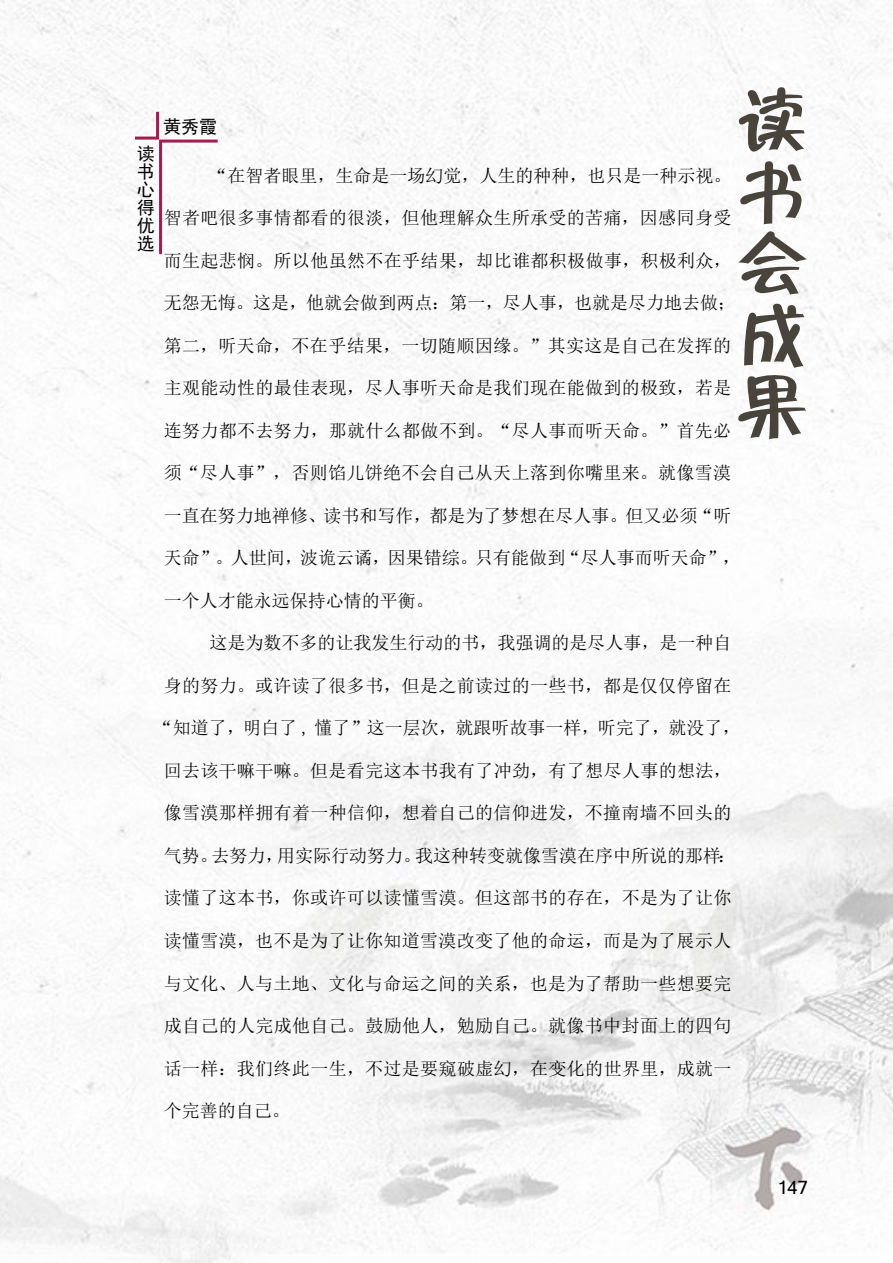
<style>
.page{position:relative;width:893px;height:1263px;background:#fff}
.page>*{position:absolute;margin:0;border:0;box-sizing:border-box;transform-origin:0 0}
.t1{font:72px/71.6px "FZZBHJW GB1 0";color:#48443c;text-align:justify}
.t2{font:18px "Sim Sun";letter-spacing:.02em;color:#000}
.t3{font:18px "Sim Sun";color:#000}
.t4{font:18px/18px "Sim Hei";color:#000;text-align:justify}
.t5{font:18px "Kartika";color:#000}
</style>
<div class="page">
<img style="left:0;top:0;width:893px;height:1263px">
<svg style="left:132px;top:109px;width:89px;height:148px"></svg>
<p class="t4" style="left:137px;top:144px;width:19px">读书心得优选</p>
<h1 class="t1" style="left:736px;top:88px;width:72px">读书会成果</h1>
<p class="t4" style="left:163px;top:117px;width:55px">黄秀霞</p>
<p class="t3" style="left:209px;top:166px;width:524px">“在智者眼里，生命是一场幻觉，人生的种种，也只是一种示视。</p>
<p class="t2" style="left:164px;top:209px;width:569px">智者吧很多事情都看的很淡，但他理解众生所承受的苦痛，因感同身受</p>
<p class="t2" style="left:164px;top:251px;width:569px">而生起悲悯。所以他虽然不在乎结果，却比谁都积极做事，积极利众，</p>
<p class="t3" style="left:164px;top:294px;width:574px">无怨无悔。这是，他就会做到两点：第一，尽人事，也就是尽力地去做；</p>
<p class="t2" style="left:164px;top:336px;width:569px">第二，听天命，不在乎结果，一切随顺因缘。”其实这是自己在发挥的</p>
<p class="t2" style="left:164px;top:379px;width:569px">主观能动性的最佳表现，尽人事听天命是我们现在能做到的极致，若是</p>
<p class="t2" style="left:164px;top:421px;width:569px">连努力都不去努力，那就什么都做不到。“尽人事而听天命。”首先必</p>
<p class="t2" style="left:164px;top:464px;width:569px">须“尽人事”，否则馅儿饼绝不会自己从天上落到你嘴里来。就像雪漠</p>
<p class="t3" style="left:164px;top:506px;width:569px">一直在努力地禅修、读书和写作，都是为了梦想在尽人事。但又必须“听</p>
<p class="t3" style="left:164px;top:549px;width:578px">天命”。人世间，波诡云谲，因果错综。只有能做到“尽人事而听天命”，</p>
<p class="t3" style="left:164px;top:591px;width:272px">一个人才能永远保持心情的平衡。</p>
<p class="t3" style="left:209px;top:634px;width:524px">这是为数不多的让我发生行动的书，我强调的是尽人事，是一种自</p>
<p class="t2" style="left:164px;top:676px;width:569px">身的努力。或许读了很多书，但是之前读过的一些书，都是仅仅停留在</p>
<p class="t3" style="left:155px;top:719px;width:587px">“知道了，明白了 , 懂了”这一层次，就跟听故事一样，听完了，就没了，</p>
<p class="t2" style="left:164px;top:761px;width:569px">回去该干嘛干嘛。但是看完这本书我有了冲劲，有了想尽人事的想法，</p>
<p class="t2" style="left:164px;top:804px;width:569px">像雪漠那样拥有着一种信仰，想着自己的信仰进发，不撞南墙不回头的</p>
<p class="t3" style="left:164px;top:846px;width:574px">气势。去努力，用实际行动努力。我这种转变就像雪漠在序中所说的那样：</p>
<p class="t2" style="left:164px;top:889px;width:569px">读懂了这本书，你或许可以读懂雪漠。但这部书的存在，不是为了让你</p>
<p class="t2" style="left:164px;top:931px;width:569px">读懂雪漠，也不是为了让你知道雪漠改变了他的命运，而是为了展示人</p>
<p class="t2" style="left:164px;top:974px;width:569px">与文化、人与土地、文化与命运之间的关系，也是为了帮助一些想要完</p>
<p class="t2" style="left:164px;top:1016px;width:569px">成自己的人完成他自己。鼓励他人，勉励自己。就像书中封面上的四句</p>
<p class="t2" style="left:164px;top:1059px;width:569px">话一样：我们终此一生，不过是要窥破虚幻，在变化的世界里，成就一</p>
<p class="t2" style="left:164px;top:1101px;width:128px">个完善的自己。</p>
<p class="t5" style="left:777px;top:1176px;width:32px">147</p>
</div>
